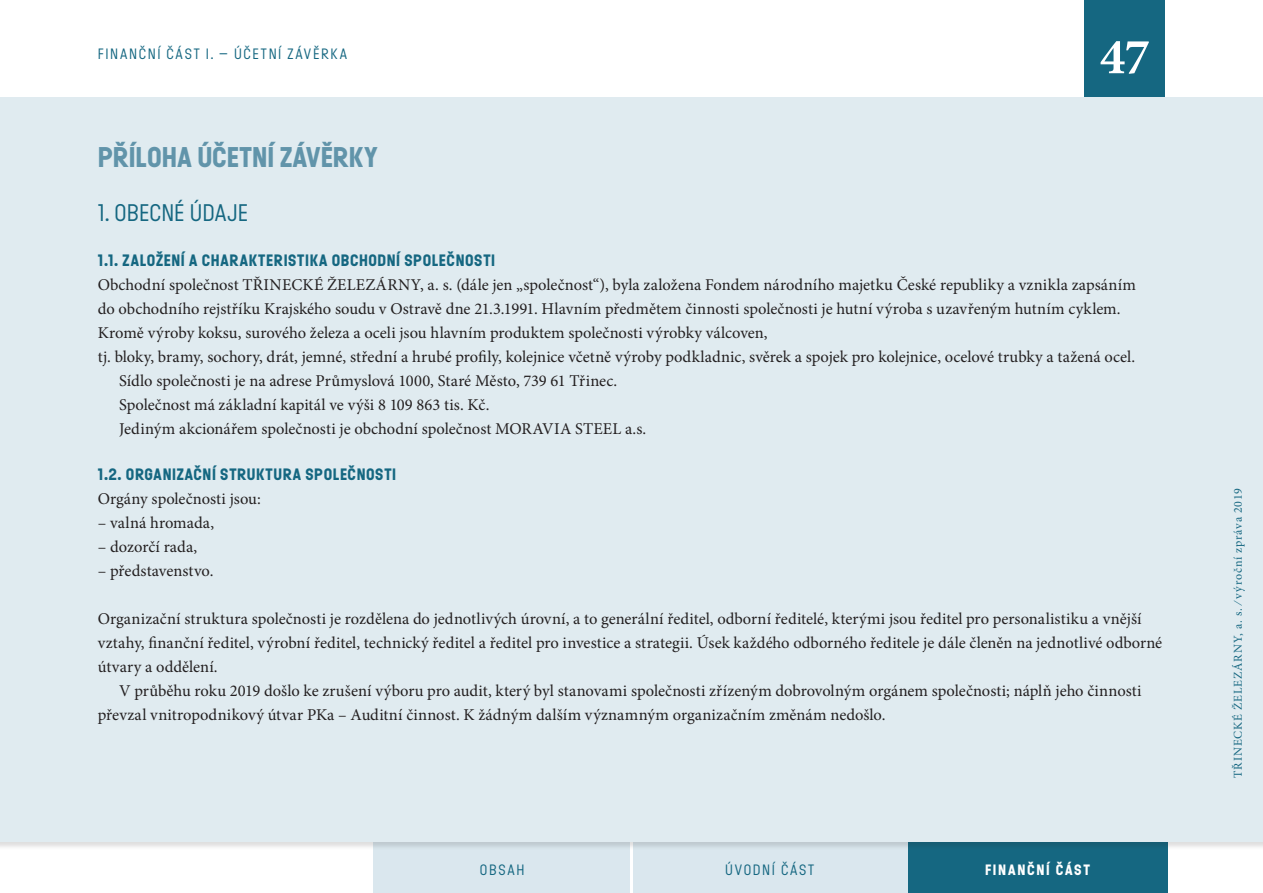
<style>
.page{position:relative;width:1263px;height:893px;background:#fff}
.page>*{position:absolute;margin:0;border:0;box-sizing:border-box;transform-origin:0 0}
.t1{font:700 51px "Minion Pro";color:#fff}
.Heading_2{font:700 28.5px "Ladislav";letter-spacing:.005em;color:#6194aa}
.t2{font:24px "Ladislav";letter-spacing:.005em;color:#156781}
.TextFin_neodsazeny{font:16.5px/24px "Minion Pro";color:#231f20}
.TextFin_odsazeny{font:16.5px/24px "Minion Pro";letter-spacing:.005em;color:#231f20}
.t3{font:700 16.5px "Ladislav";letter-spacing:.04em;color:#156781}
.Zahlavi{font:15px "Ladislav";letter-spacing:.115em;color:#156781}
.t4{font:700 15px "Ladislav";letter-spacing:.11em;color:#fff}
.t5{font:12px "Minion Pro";letter-spacing:.07em;color:#156781}
</style>
<div class="page">
<div style="left:373px;top:840px;width:258px;height:53px;background:#dae7ee"></div>
<div style="left:631px;top:840px;width:277px;height:53px;background:#dae7ee"></div>
<div style="left:908px;top:840px;width:259px;height:53px;background:#156781"></div>
<hr style="left:630px;top:842px;width:3px;height:51px;background:#fff">
<div style="left:1084px;top:0;width:81px;height:98px;background:#156781"></div>
<div style="left:0;top:98px;width:1263px;height:744px;background:#e0ebf0"></div>
<p class="Zahlavi" style="left:98px;top:44px;width:251px">FINANČNÍ ČÁST I. – ÚČETNÍ ZÁVĚRKA</p>
<h1 class="t1" style="left:1100px;top:21px;width:51px">47</h1>
<p class="Heading_2" style="left:98px;top:140px;width:281px">PŘÍLOHA ÚČETNÍ ZÁVĚRKY</p>
<p class="t2" style="left:98px;top:198px;width:152px">1. OBECNÉ ÚDAJE</p>
<p class="t3" style="left:98px;top:250px;width:399px">1.1. ZALOŽENÍ A CHARAKTERISTIKA OBCHODNÍ SPOLEČNOSTI</p>
<p class="TextFin_neodsazeny" style="left:98px;top:273px;width:1040px">Obchodní společnost TŘINECKÉ ŽELEZÁRNY, a. s. (dále jen „společnost“), byla založena Fondem národního majetku České republiky a vznikla zapsáním do obchodního rejstříku Krajského soudu v Ostravě dne 21.3.1991. Hlavním předmětem činnosti společnosti je hutní výroba s uzavřeným hutním cyklem.<br>Kromě výroby koksu, surového železa a oceli jsou hlavním produktem společnosti výrobky válcoven,<br>tj. bloky, bramy, sochory, drát, jemné, střední a hrubé profily, kolejnice včetně výroby podkladnic, svěrek a spojek pro kolejnice, ocelové trubky a tažená ocel.</p>
<p class="TextFin_odsazeny" style="left:119px;top:369px;width:500px">Sídlo společnosti je na adrese Průmyslová 1000, Staré Město, 739 61 Třinec.</p>
<p class="TextFin_odsazeny" style="left:119px;top:393px;width:372px">Společnost má základní kapitál ve výši 8 109 863 tis. Kč.</p>
<p class="TextFin_odsazeny" style="left:119px;top:417px;width:529px">Jediným akcionářem společnosti je obchodní společnost MORAVIA STEEL a.s.</p>
<p class="t3" style="left:98px;top:464px;width:300px">1.2. ORGANIZAČNÍ STRUKTURA SPOLEČNOSTI</p>
<p class="TextFin_neodsazeny" style="left:98px;top:486px;width:165px">Orgány společnosti jsou:</p>
<p class="TextFin_neodsazeny" style="left:98px;top:510px;width:118px">– valná hromada,</p>
<p class="TextFin_neodsazeny" style="left:98px;top:534px;width:101px">– dozorčí rada,</p>
<p class="TextFin_neodsazeny" style="left:98px;top:558px;width:117px">– představenstvo.</p>
<p class="TextFin_neodsazeny" style="left:98px;top:606px;width:1066px">Organizační struktura společnosti je rozdělena do jednotlivých úrovní, a to generální ředitel, odborní ředitelé, kterými jsou ředitel pro personalistiku a vnější vztahy, finanční ředitel, výrobní ředitel, technický ředitel a ředitel pro investice a strategii. Úsek každého odborného ředitele je dále členěn na jednotlivé odborné útvary a oddělení.</p>
<p class="TextFin_odsazeny" style="left:98px;top:678px;width:1045px;text-indent:21px">V průběhu roku 2019 došlo ke zrušení výboru pro audit, který byl stanovami společnosti zřízeným dobrovolným orgánem společnosti; náplň jeho činnosti převzal vnitropodnikový útvar PKa – Auditní činnost. K žádným dalším významným organizačním změnám nedošlo.</p>
<p class="Zahlavi" style="left:480px;top:860px;width:46px">OBSAH</p>
<p class="Zahlavi" style="left:725px;top:860px;width:91px">ÚVODNÍ ČÁST</p>
<p class="t4" style="left:985px;top:860px;width:107px">FINANČNÍ ČÁST</p>
<p class="t5" style="left:1230px;top:778px;width:291px;rotate:-90deg">TŘINECKÉ ŽELEZÁRNY, a. s. ⁄výroční zpráva 2019</p>
</div>
